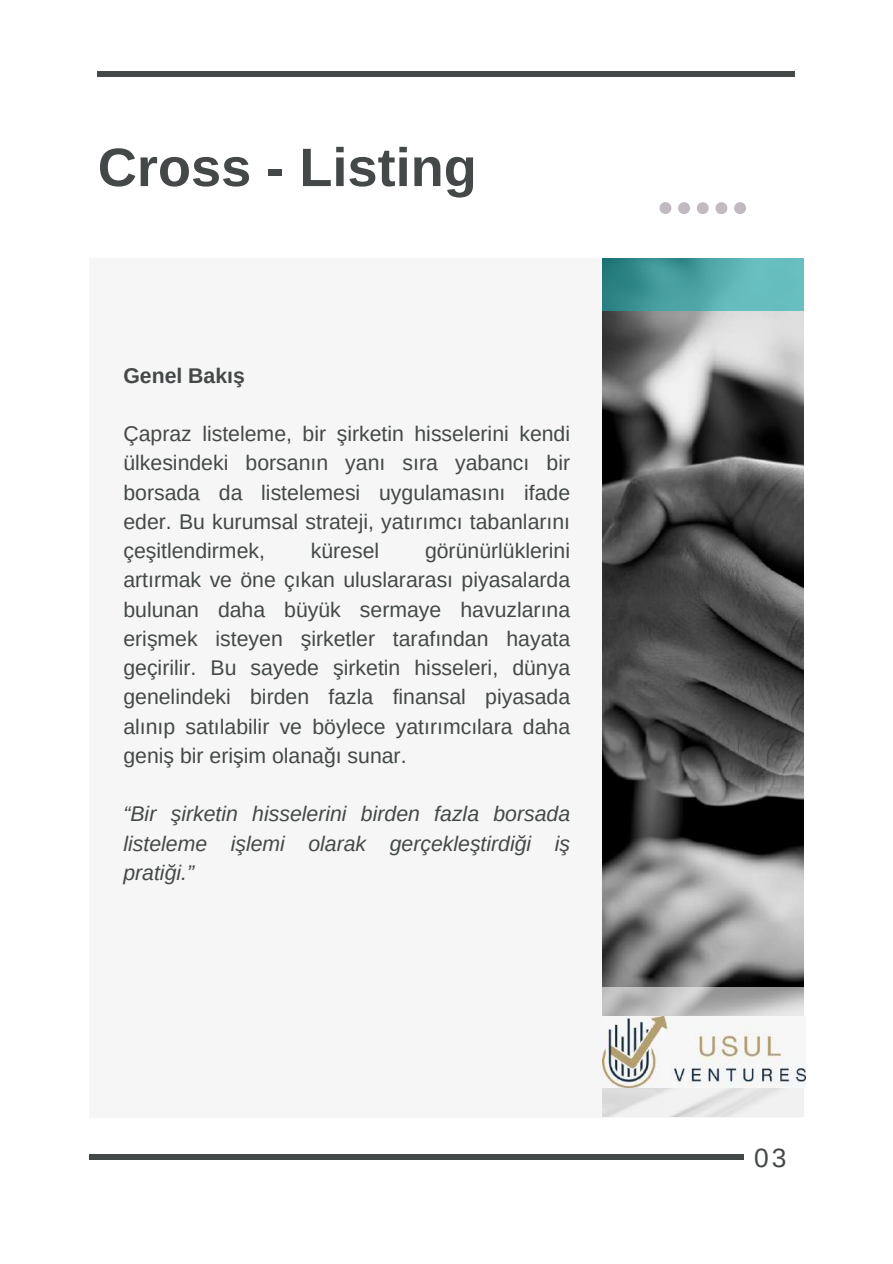
<style>
.page{position:relative;width:893px;height:1264px;background:#fff}
.page>*{position:absolute;margin:0;border:0;box-sizing:border-box;transform-origin:0 0}
.t1{font:700 54.15px "Arimo";color:#444848}
.t2{font:26.4px "Arimo";color:#444848}
.t3{font:21.3px/29.2px "Arimo";color:#444848;text-align:justify}
.t4{font:italic 21.3px/29.2px "Arimo";color:#444848;text-align:justify}
.t5{font:700 21.3px "Arimo";color:#444848}
</style>
<div class="page">
<div style="left:89px;top:1153px;width:654px;height:6px;background:#444848"></div>
<div style="left:98px;top:71px;width:696px;height:5px;background:#444848"></div>
<div style="left:89px;top:258px;width:705px;height:859px;background:#f6f6f6"></div>
<img style="left:602px;top:311px;width:201px;height:675px">
<svg style="left:602px;top:986px;width:201px;height:131px"></svg>
<div style="left:602px;top:258px;width:201px;height:53px;background:linear-gradient(to right,#2a8081,#74cacb)"></div>
<svg style="left:659px;top:202px;width:12px;height:12px"></svg>
<svg style="left:678px;top:202px;width:12px;height:12px"></svg>
<svg style="left:696px;top:202px;width:12px;height:12px"></svg>
<svg style="left:715px;top:202px;width:12px;height:12px"></svg>
<svg style="left:734px;top:202px;width:12px;height:12px"></svg>
<img style="left:602px;top:1016px;width:203px;height:71px">
<h1 class="t1" style="left:98px;top:137px;width:380px">Cross - Listing</h1>
<p class="t5" style="left:123px;top:363px;width:123px">Genel Bakış</p>
<p class="t3" style="left:123px;top:419px;width:448px">Çapraz listeleme, bir şirketin hisselerini kendi ülkesindeki borsanın yanı sıra yabancı bir borsada da listelemesi uygulamasını ifade eder. Bu kurumsal strateji, yatırımcı tabanlarını çeşitlendirmek,</p>
<p class="t3" style="left:123px;top:536px;width:448px;text-indent:301px">görünürlüklerini artırmak ve öne çıkan uluslararası piyasalarda bulunan daha büyük sermaye havuzlarına erişmek isteyen şirketler tarafından hayata geçirilir. Bu sayede şirketin hisseleri, dünya genelindeki birden fazla finansal piyasada alınıp satılabilir ve böylece yatırımcılara daha geniş bir erişim olanağı sunar.</p>
<p class="t4" style="left:123px;top:799px;width:448px">“Bir şirketin hisselerini birden fazla borsada listeleme işlemi olarak gerçekleştirdiği iş pratiği.”</p>
<p class="t3" style="left:311px;top:536px;width:70px">küresel</p>
<p class="t2" style="left:754px;top:1142px;width:34px">03</p>
</div>
